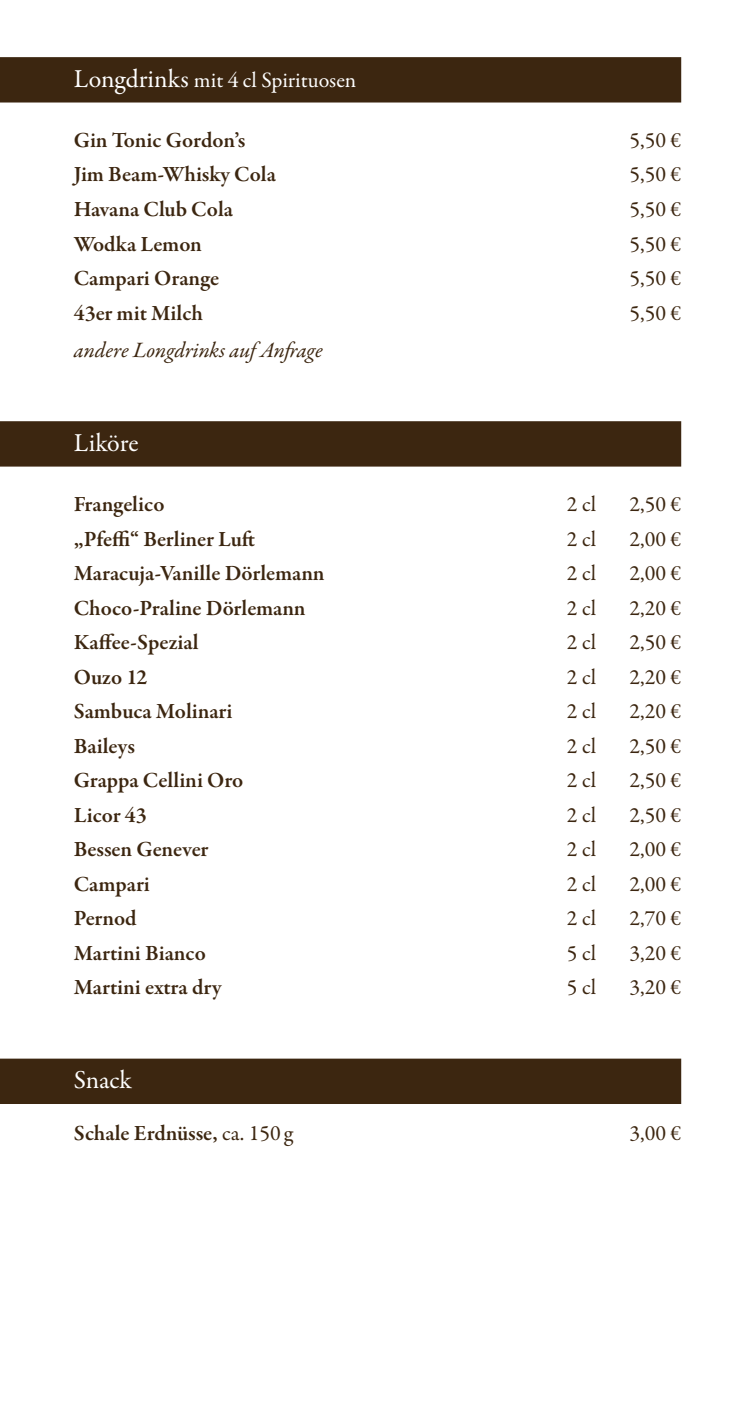
<style>
.page{position:relative;width:738px;height:1418px;background:#fff}
.page>*{position:absolute;margin:0;border:0;box-sizing:border-box;transform-origin:0 0}
.t1{font:26px "Garamond Premr Pro";letter-spacing:-.005em;color:#fff}
.t2{font:600 22px "Garamond Premr Pro";color:#3c2610}
.t3{font:22px "Garamond Premr Pro";color:#3c2610}
.t4{font:22px "Garamond Premr Pro";color:#fff}
.t5{font:italic 22px "Garamond Premr Pro";letter-spacing:-.005em;color:#3c2610}
.s1{font-size:26px}
.s2{font-weight:400}
</style>
<div class="page">
<div style="left:0;top:57px;width:680px;height:45px;background:#3c2610"></div>
<div style="left:0;top:421px;width:680px;height:45px;background:#3c2610"></div>
<div style="left:0;top:1058px;width:680px;height:45px;background:#3c2610"></div>
<p class="t4" style="left:74px;top:67px;width:284px"><span class="s1">Longdrinks</span> mit 4 cl Spirituosen</p>
<p class="t2" style="left:74px;top:127px;width:173px">Gin Tonic Gordon’s</p>
<p class="t3" style="left:629px;top:127px;width:53px">5,50 €</p>
<p class="t2" style="left:74px;top:161px;width:203px">Jim Beam-Whisky Cola</p>
<p class="t3" style="left:629px;top:161px;width:53px">5,50 €</p>
<p class="t2" style="left:74px;top:196px;width:161px">Havana Club Cola</p>
<p class="t3" style="left:629px;top:196px;width:53px">5,50 €</p>
<p class="t2" style="left:74px;top:230px;width:130px">Wodka Lemon</p>
<p class="t3" style="left:629px;top:230px;width:53px">5,50 €</p>
<p class="t2" style="left:74px;top:265px;width:147px">Campari Orange</p>
<p class="t3" style="left:629px;top:265px;width:53px">5,50 €</p>
<p class="t2" style="left:74px;top:299px;width:130px">43er mit Milch</p>
<p class="t3" style="left:629px;top:299px;width:53px">5,50 €</p>
<p class="t5" style="left:74px;top:336px;width:250px">andere Longdrinks auf Anfrage</p>
<p class="t1" style="left:74px;top:427px;width:66px">Liköre</p>
<p class="t2" style="left:74px;top:491px;width:92px">Frangelico</p>
<p class="t3" style="left:566px;top:491px;width:31px">2 cl</p>
<p class="t3" style="left:629px;top:491px;width:53px">2,50 €</p>
<p class="t2" style="left:74px;top:525px;width:183px">„Pfeffi“ Berliner Luft</p>
<p class="t3" style="left:566px;top:525px;width:31px">2 cl</p>
<p class="t3" style="left:629px;top:525px;width:53px">2,00 €</p>
<p class="t2" style="left:74px;top:560px;width:252px">Maracuja-Vanille Dörlemann</p>
<p class="t3" style="left:566px;top:560px;width:31px">2 cl</p>
<p class="t3" style="left:629px;top:560px;width:53px">2,00 €</p>
<p class="t2" style="left:74px;top:594px;width:233px">Choco-Praline Dörlemann</p>
<p class="t3" style="left:566px;top:594px;width:31px">2 cl</p>
<p class="t3" style="left:629px;top:594px;width:53px">2,20 €</p>
<p class="t2" style="left:74px;top:629px;width:126px">Kaffee-Spezial</p>
<p class="t3" style="left:566px;top:629px;width:31px">2 cl</p>
<p class="t3" style="left:629px;top:629px;width:53px">2,50 €</p>
<p class="t2" style="left:74px;top:663px;width:75px">Ouzo 12</p>
<p class="t3" style="left:566px;top:663px;width:31px">2 cl</p>
<p class="t3" style="left:629px;top:663px;width:53px">2,20 €</p>
<p class="t2" style="left:74px;top:698px;width:160px">Sambuca Molinari</p>
<p class="t3" style="left:566px;top:698px;width:31px">2 cl</p>
<p class="t3" style="left:629px;top:698px;width:53px">2,20 €</p>
<p class="t2" style="left:74px;top:732px;width:63px">Baileys</p>
<p class="t3" style="left:566px;top:732px;width:31px">2 cl</p>
<p class="t3" style="left:629px;top:732px;width:53px">2,50 €</p>
<p class="t2" style="left:74px;top:767px;width:171px">Grappa Cellini Oro</p>
<p class="t3" style="left:566px;top:767px;width:31px">2 cl</p>
<p class="t3" style="left:629px;top:767px;width:53px">2,50 €</p>
<p class="t2" style="left:74px;top:801px;width:74px">Licor 43</p>
<p class="t3" style="left:566px;top:801px;width:31px">2 cl</p>
<p class="t3" style="left:629px;top:801px;width:53px">2,50 €</p>
<p class="t2" style="left:74px;top:836px;width:136px">Bessen Genever</p>
<p class="t3" style="left:566px;top:836px;width:31px">2 cl</p>
<p class="t3" style="left:629px;top:836px;width:53px">2,00 €</p>
<p class="t2" style="left:74px;top:870px;width:78px">Campari</p>
<p class="t3" style="left:566px;top:870px;width:31px">2 cl</p>
<p class="t3" style="left:629px;top:870px;width:53px">2,00 €</p>
<p class="t2" style="left:74px;top:905px;width:64px">Pernod</p>
<p class="t3" style="left:566px;top:905px;width:31px">2 cl</p>
<p class="t3" style="left:629px;top:905px;width:53px">2,70 €</p>
<p class="t2" style="left:74px;top:939px;width:133px">Martini Bianco</p>
<p class="t3" style="left:566px;top:939px;width:31px">5 cl</p>
<p class="t3" style="left:629px;top:939px;width:53px">3,20 €</p>
<p class="t2" style="left:74px;top:974px;width:149px">Martini extra dry</p>
<p class="t3" style="left:566px;top:974px;width:31px">5 cl</p>
<p class="t3" style="left:629px;top:974px;width:53px">3,20 €</p>
<p class="t1" style="left:74px;top:1064px;width:60px">Snack</p>
<p class="t2" style="left:74px;top:1119px;width:220px">Schale Erdnüsse, <span class="s2">ca. 150 g</span></p>
<p class="t3" style="left:629px;top:1119px;width:53px">3,00 €</p>
</div>
